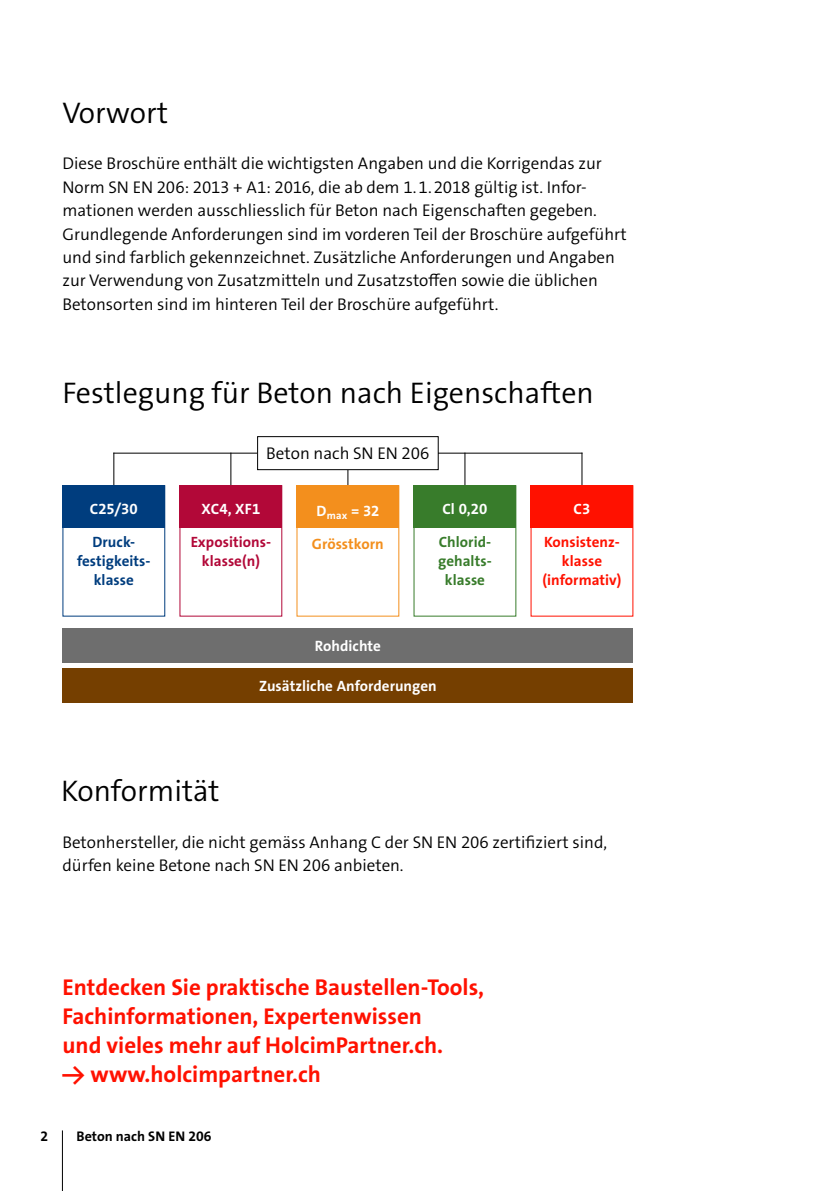
<style>
.page{position:relative;width:840px;height:1191px;background:#fff}
.page>*{position:absolute;margin:0;border:0;box-sizing:border-box;transform-origin:0 0}
.t1{font:30px "The Sans LP4 Se Lig";color:#000}
.t2{font:23px/29px "The Sans LP7 Bld";color:#f10}
.t3{font:17px/23.4px "The Sans LP4 Se Lig";color:#000}
.t4{font:15px "The Sans LP7 Bld";letter-spacing:.005em;color:#fff}
.t5{font:15px/19px "The Sans LP7 Bld";letter-spacing:.005em;color:#f10;text-align:center}
.t6{font:15px/19px "The Sans LP7 Bld";letter-spacing:.005em;color:#003d7e;text-align:center}
.t7{font:15px/19px "The Sans LP7 Bld";letter-spacing:.005em;color:#387c2b;text-align:center}
.t8{font:15px/19px "The Sans LP7 Bld";letter-spacing:.005em;color:#b20838;text-align:center}
.t9{font:15px "The Sans LP7 Bld";letter-spacing:.005em;color:#f38f1d}
.t10{font:14px "The Sans LP7 Bld";color:#000}
</style>
<div class="page">
<hr style="left:62px;top:1130px;width:1px;height:61px;background:#000">
<div style="left:62px;top:629px;width:571px;height:34px;background:#6e6e6e"></div>
<div style="left:62px;top:668px;width:571px;height:34px;background:#753f00"></div>
<hr style="left:113px;top:452px;width:469px;height:1px;background:#000">
<hr style="left:113px;top:452px;width:1px;height:59px;background:#000">
<hr style="left:230px;top:452px;width:1px;height:59px;background:#000">
<hr style="left:347px;top:452px;width:1px;height:59px;background:#000">
<hr style="left:464px;top:452px;width:1px;height:59px;background:#000">
<hr style="left:581px;top:452px;width:1px;height:59px;background:#000">
<div style="left:257px;top:436px;width:181px;height:33px;background:#fff"></div>
<div style="left:257px;top:436px;width:181px;height:34px;border:1px solid #000"></div>
<div style="left:62px;top:485px;width:103px;height:43px;background:#003d7e"></div>
<div style="left:62px;top:485px;width:103px;height:131px;border:1px solid #003d7e"></div>
<div style="left:179px;top:485px;width:103px;height:43px;background:#b20838"></div>
<div style="left:179px;top:485px;width:103px;height:131px;border:1px solid #b20838"></div>
<div style="left:413px;top:485px;width:103px;height:43px;background:#387c2b"></div>
<div style="left:413px;top:485px;width:103px;height:131px;border:1px solid #387c2b"></div>
<div style="left:530px;top:485px;width:103px;height:43px;background:#f10"></div>
<div style="left:530px;top:485px;width:103px;height:131px;border:1px solid #f10"></div>
<div style="left:296px;top:485px;width:103px;height:43px;background:#f38f1d"></div>
<div style="left:296px;top:485px;width:103px;height:131px;border:1px solid #f38f1d"></div>
<h1 class="t1" style="left:62px;top:93px;width:107px">Vorwort</h1>
<p class="t3" style="left:62px;top:152px;width:565px">Diese Broschüre enthält die wichtigsten Angaben und die Korrigendas zur Norm SN EN 206: 2013 + A1: 2016, die ab dem 1.1.2018 gültig ist. Infor&shy;mationen werden ausschliesslich für Beton nach Eigenschaften gegeben.<br>Grundlegende Anforderungen sind im vorderen Teil der Broschüre aufgeführt und sind farblich gekennzeichnet. Zusätzliche Anforderungen und Angaben zur Verwendung von Zusatzmitteln und Zusatzstoffen sowie die üblichen Betonsorten sind im hinteren Teil der Broschüre aufgeführt.</p>
<h1 class="t1" style="left:62px;top:374px;width:532px">Festlegung für Beton nach Eigenschaften</h1>
<p class="t4" style="left:90px;top:499px;width:49px">C25/30</p>
<p class="t6" style="left:77px;top:533px;width:75px">Druck&shy;festigkeits&shy;klasse</p>
<p class="t3" style="left:266px;top:442px;width:165px">Beton nach SN EN 206</p>
<p class="t4" style="left:201px;top:499px;width:60px">XC4, XF1</p>
<p class="t8" style="left:190px;top:533px;width:82px">Expositions&shy;klasse(n)</p>
<p class="t4" style="left:316px;top:501px;width:64px">D<sub>max</sub> = 32</p>
<p class="t9" style="left:312px;top:534px;width:73px">Grösstkorn</p>
<p class="t4" style="left:442px;top:499px;width:46px">Cl 0,20</p>
<p class="t7" style="left:438px;top:533px;width:55px">Chlorid&shy;gehalts&shy;klasse</p>
<p class="t4" style="left:315px;top:637px;width:67px">Rohdichte</p>
<p class="t4" style="left:259px;top:676px;width:179px">Zusätzliche Anforderungen</p>
<p class="t4" style="left:573px;top:499px;width:18px">C3</p>
<p class="t5" style="left:542px;top:533px;width:80px">Konsistenz&shy;klasse (informativ)</p>
<h1 class="t1" style="left:61px;top:771px;width:160px">Konformität</h1>
<p class="t3" style="left:62px;top:830px;width:546px">Betonhersteller, die nicht gemäss Anhang C der SN EN 206 zertifiziert sind, dürfen keine Betone nach SN EN 206 anbieten.</p>
<h2 class="t2" style="left:62px;top:972px;width:423px">Entdecken Sie praktische Baustellen-Tools,<br>Fachinformationen, Expertenwissen<br>und vieles mehr auf HolcimPartner.ch.</h2>
<h2 class="t2" style="left:62px;top:1059px;width:260px">→ www.holcimpartner.ch</h2>
<p class="t10" style="left:40px;top:1127px;width:9px">2</p>
<p class="t10" style="left:77px;top:1127px;width:136px">Beton nach SN EN 206</p>
</div>
